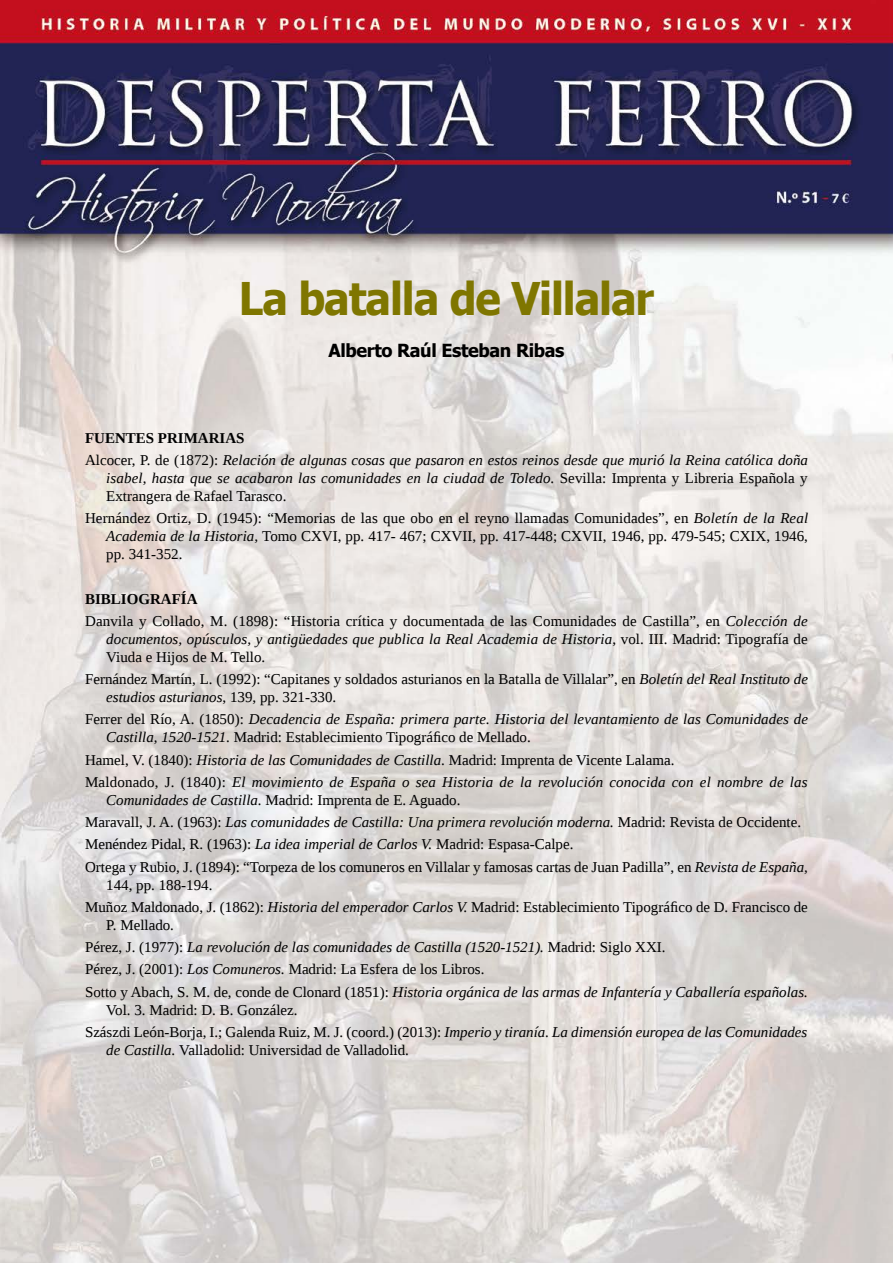
<style>
.page{position:relative;width:893px;height:1263px;background:#fff}
.page>*{position:absolute;margin:0;border:0;box-sizing:border-box;transform-origin:0 0}
.t1{font:700 45px "Tahoma";letter-spacing:-.025em;color:#7f7600;scale:.95 1}
.t2{font:700 18px "Tahoma";letter-spacing:-.02em;color:#000}
.t3{font:15px/22.2px "Liberation Serif";color:#000}
.t4{font:italic 15px/22.2px "Liberation Serif";letter-spacing:.005em;color:#000}
.s1{font-weight:700;font-style:normal}
.s2{font-style:normal}
.s3{font-style:italic}
.s4{font-weight:700}
</style>
<div class="page">
<img style="left:0;top:0;width:893px;height:1263px">
<h1 class="t1" style="left:239px;top:267px;width:439px">La batalla de Villalar</h1>
<p class="t2" style="left:328px;top:337px;width:237px">Alberto Raúl Esteban Ribas</p>
<p class="t4" style="left:85px;top:426px;width:724px"><span class="s1">FUENTES PRIMARIAS<br></span><span class="s2">Alcocer, P. de (1872):</span> Relación de algunas cosas que pasaron en estos reinos desde que murió la Reina católica doña</p>
<p class="t3" style="left:106px;top:469px;width:703px;line-height:18px"><span class="s3">isabel, hasta que se acabaron las comunidades en la ciudad de Toledo.</span> Sevilla: Imprenta y Libreria Española y<br>Extrangera de Rafael Tarasco.</p>
<p class="t3" style="left:106px;top:509px;width:703px;line-height:18px;text-align:justify;text-indent:-21px">Hernández Ortiz, D. (1945): “Memorias de las que obo en el reyno llamadas Comunidades”, en <span class="s3">Boletín de la Real Academia de la Historia,</span> Tomo CXVI, pp. 417- 467; CXVII, pp. 417-448; CXVII, 1946, pp. 479-545; CXIX, 1946, pp. 341-352.</p>
<p class="t3" style="left:85px;top:587px;width:724px"><span class="s4">BIBLIOGRAFÍA<br></span>Danvila y Collado, M. (1898): “Historia crítica y documentada de las Comunidades de Castilla”, en <span class="s3">Colección de</span></p>
<p class="t4" style="left:106px;top:630px;width:703px;line-height:18px">documentos, opúsculos, y antigüedades que publica la Real Academia de Historia<span class="s2">, vol. III. Madrid: Tipografía de<br>Viuda e Hijos de M. Tello.</span></p>
<p class="t3" style="left:106px;top:670px;width:703px;line-height:18px;text-indent:-21px">Fernández Martín, L. (1992): “Capitanes y soldados asturianos en la Batalla de Villalar”, en <span class="s3">Boletín del Real Instituto de estudios asturianos</span>, 139, pp. 321-330.</p>
<p class="t4" style="left:106px;top:710px;width:703px;line-height:18px;text-indent:-21px"><span class="s2">Ferrer del Río, A. (1850):</span> Decadencia de España: primera parte. Historia del levantamiento de las Comunidades de<br>Castilla, 1520-1521. <span class="s2">Madrid: Establecimiento Tipográfico de Mellado.</span></p>
<p class="t4" style="left:85px;top:748px;width:724px"><span class="s2">Hamel, V. (1840):</span> Historia de las Comunidades de Castilla<span class="s2">. Madrid: Imprenta de Vicente Lalama.<br>Maldonado, J. (1840):</span> El movimiento de España o sea Historia de la revolución conocida con el nombre de las</p>
<p class="t3" style="left:85px;top:789px;width:724px;text-indent:21px"><span class="s3">Comunidades de Castilla.</span> Madrid: Imprenta de E. Aguado.<br>Maravall, J. A. (1963): <span class="s3">Las comunidades de Castilla: Una primera revolución moderna.</span> Madrid: Revista de Occidente.<br>Menéndez Pidal, R. (1963): <span class="s3">La idea imperial de Carlos V.</span> Madrid: Espasa-Calpe.<br>Ortega y Rubio, J. (1894): “Torpeza de los comuneros en Villalar y famosas cartas de Juan Padilla”, en <span class="s3">Revista de España,</span></p>
<p class="t3" style="left:85px;top:873px;width:724px;text-indent:21px">144, pp. 188-194.<br>Muñoz Maldonado, J. (1862): <span class="s3">Historia del emperador Carlos V.</span> Madrid: Establecimiento Tipográfico de D. Francisco de</p>
<p class="t4" style="left:85px;top:914px;width:724px;text-indent:21px"><span class="s2">P. Mellado</span>.<br><span class="s2">Pérez, J. (1977):</span> La revolución de las comunidades de Castilla (1520-1521). <span class="s2">Madrid: Siglo XXI.<br>Pérez, J. (2001):</span> Los Comuneros. <span class="s2">Madrid: La Esfera de los Libros.<br>Sotto y Abach, S. M. de, conde de Clonard (1851):</span> Historia orgánica de las armas de Infantería y Caballería españolas.</p>
<p class="t3" style="left:85px;top:998px;width:724px;text-indent:21px">Vol. 3. Madrid: D. B. González.<br>Szászdi León-Borja, I.; Galenda Ruiz, M. J. (coord.) (2013): <span class="s3">Imperio y tiranía. La dimensión europea de las Comunidades</span></p>
<p class="t3" style="left:106px;top:1039px;width:304px"><span class="s3">de Castilla.</span> Valladolid: Universidad de Valladolid.</p>
</div>
